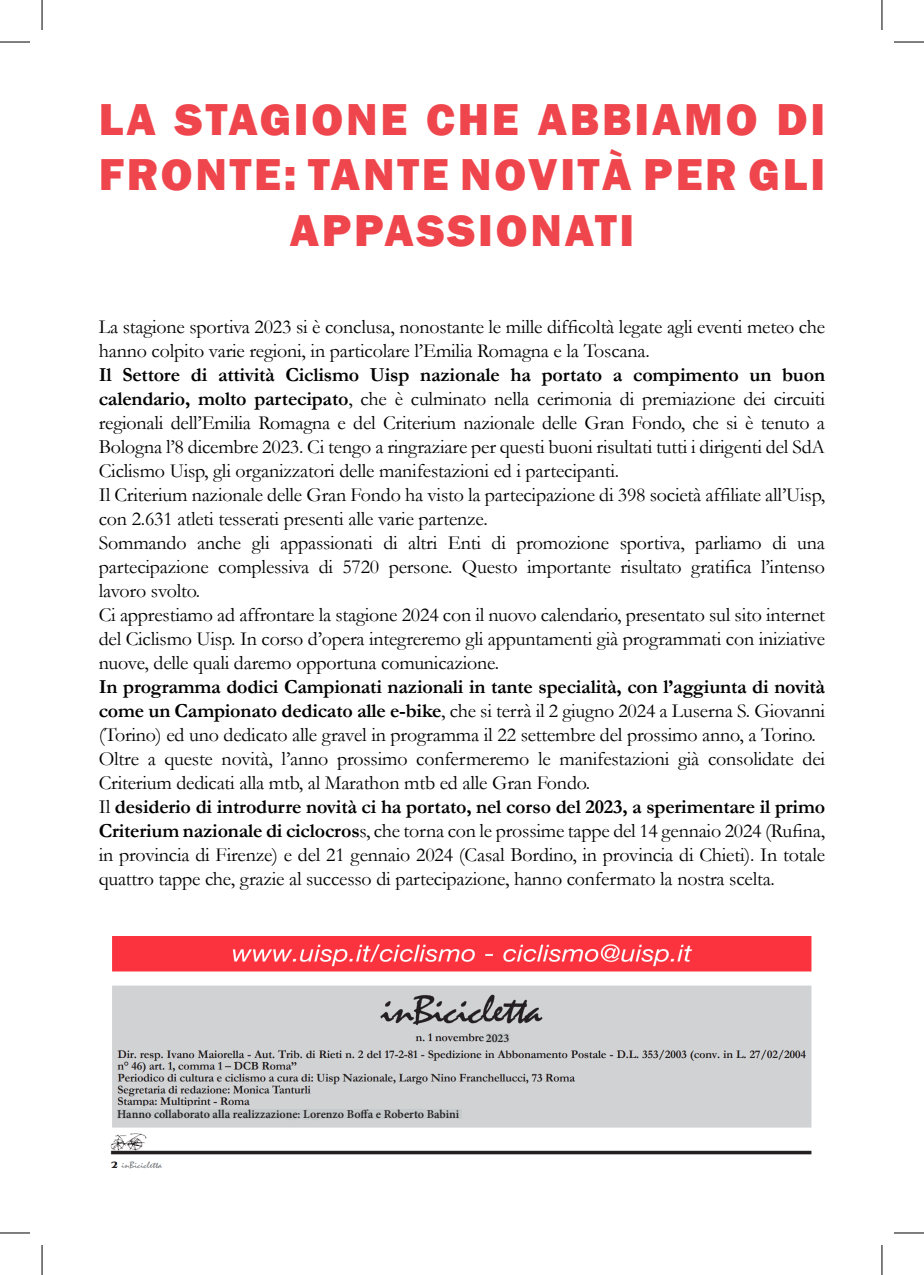
<style>
.page{position:relative;width:924px;height:1275px;background:#fff}
.page>*{position:absolute;margin:0;border:0;box-sizing:border-box;transform-origin:0 0}
.t1{font:800 46px/55.2px "Franklin Gothic";letter-spacing:.06em;color:#ef464d;text-align:center}
.t2{font:20px/24px "Garamond";letter-spacing:-.01em;color:#000;text-align:justify}
.t3{font:600 12px "Minion Pro";color:#231f20}
.s1{font-weight:700}
</style>
<div class="page">
<img style="left:110px;top:936px;width:702px;height:233px">
<div style="left:485px;top:1033px;width:29px;height:14px;background:#d1d2d4"></div>
<div style="left:485px;top:1033px;width:24px;height:10px;background:#c5cacc"></div>
<div style="left:116px;top:1106px;width:346px;height:15px;background:#d1d2d4"></div>
<div style="left:117px;top:1108px;width:344px;height:10px;background:#c5cacc"></div>
<hr style="left:0;top:42px;width:30px;height:1px;background:#000">
<hr style="left:893px;top:42px;width:30px;height:1px;background:#000">
<hr style="left:0;top:1232px;width:30px;height:1px;background:#000">
<hr style="left:893px;top:1232px;width:30px;height:1px;background:#000">
<hr style="left:42px;top:0;width:1px;height:30px;background:#000">
<hr style="left:42px;top:1245px;width:1px;height:30px;background:#000">
<hr style="left:881px;top:0;width:1px;height:30px;background:#000">
<hr style="left:881px;top:1245px;width:1px;height:30px;background:#000">
<p class="t1" style="left:99px;top:92px;width:727px">LA STAGIONE CHE ABBIAMO DI<br>FRONTE: TANTE NOVITÀ PER GLI<br>APPASSIONATI</p>
<p class="t2" style="left:99px;top:314px;width:727px">La stagione sportiva 2023 si è conclusa, nonostante le mille difficoltà legate agli eventi meteo che hanno colpito varie regioni, in particolare l’Emilia Romagna e la Toscana.</p>
<p class="t2" style="left:99px;top:362px;width:727px"><span class="s1">Il Settore di attività Ciclismo Uisp nazionale ha portato a compimento un buon calendario, molto partecipato</span>, che è culminato nella cerimonia di premiazione dei circuiti regionali dell’Emilia Romagna e del Criterium nazionale delle Gran Fondo, che si è tenuto a Bologna l’8 dicembre 2023. Ci tengo a ringraziare per questi buoni risultati tutti i dirigenti del SdA Ciclismo Uisp, gli organizzatori delle manifestazioni ed i partecipanti.</p>
<p class="t2" style="left:99px;top:482px;width:727px">Il Criterium nazionale delle Gran Fondo ha visto la partecipazione di 398 società affiliate all’Uisp, con 2.631 atleti tesserati presenti alle varie partenze.</p>
<p class="t2" style="left:99px;top:530px;width:727px">Sommando anche gli appassionati di altri Enti di promozione sportiva, parliamo di una partecipazione complessiva di 5720 persone. Questo importante risultato gratifica l’intenso lavoro svolto.</p>
<p class="t2" style="left:99px;top:602px;width:727px">Ci apprestiamo ad affrontare la stagione 2024 con il nuovo calendario, presentato sul sito internet del Ciclismo Uisp. In corso d’opera integreremo gli appuntamenti già programmati con iniziative nuove, delle quali daremo opportuna comunicazione.</p>
<p class="t2" style="left:99px;top:674px;width:727px"><span class="s1">In programma dodici Campionati nazionali in tante specialità, con l’aggiunta di novità come un Campionato dedicato alle e-bike</span>, che si terrà il 2 giugno 2024 a Luserna S. Giovanni (Torino) ed uno dedicato alle gravel in programma il 22 settembre del prossimo anno, a Torino.</p>
<p class="t2" style="left:99px;top:746px;width:727px">Oltre a queste novità, l’anno prossimo confermeremo le manifestazioni già consolidate dei<br>Criterium dedicati alla mtb, al Marathon mtb ed alle Gran Fondo.</p>
<p class="t2" style="left:99px;top:794px;width:727px">Il <span class="s1">desiderio di introdurre novità ci ha portato, nel corso del 2023, a sperimentare il primo Criterium nazionale di ciclocros</span>s, che torna con le prossime tappe del 14 gennaio 2024 (Rufina, in provincia di Firenze) e del 21 gennaio 2024 (Casal Bordino, in provincia di Chieti). In totale quattro tappe che, grazie al successo di partecipazione, hanno confermato la nostra scelta.</p>
<p class="t3" style="left:117px;top:1105px;width:343px">Hanno collaborato alla realizzazione: Lorenzo Boffa e Roberto Babini</p>
<p class="t3" style="left:485px;top:1030px;width:25px">2023</p>
</div>
